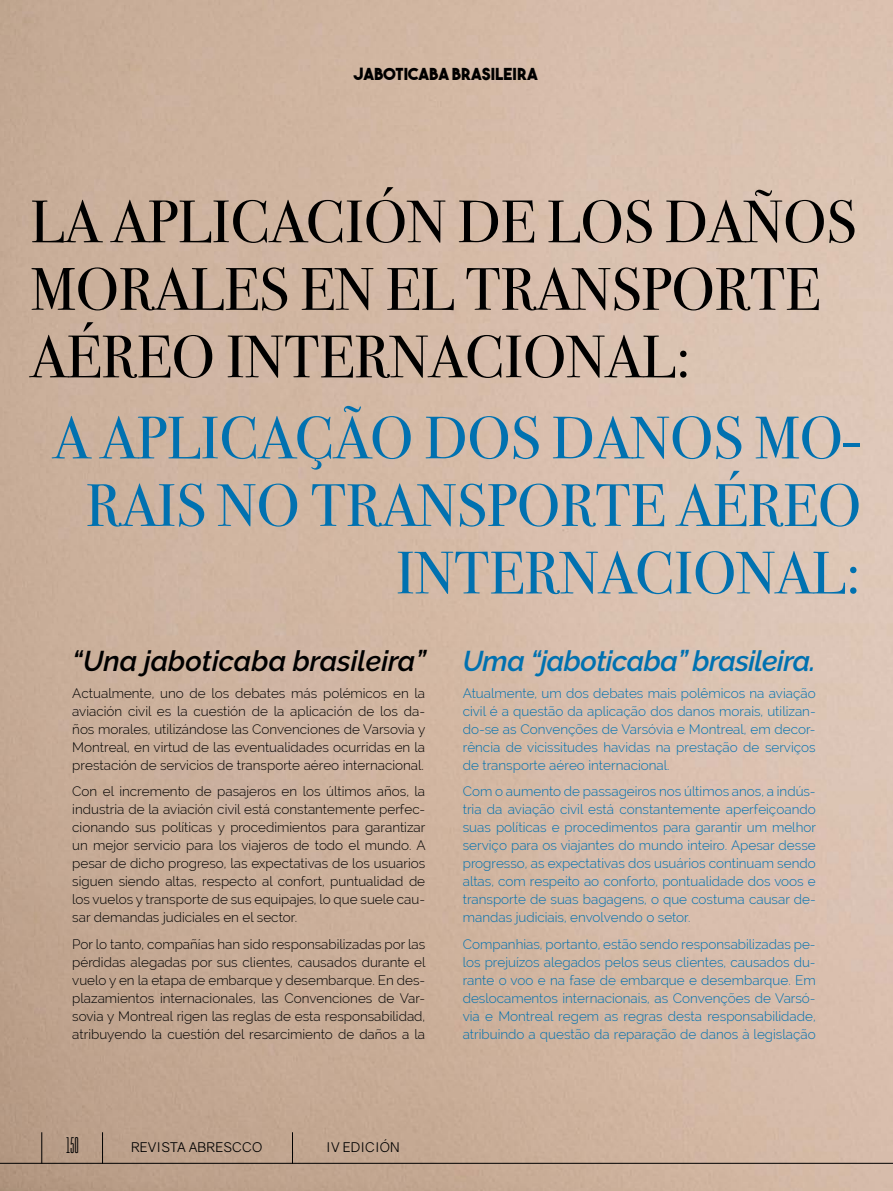
<style>
.page{position:relative;width:893px;height:1191px;background:#fff}
.page>*{position:absolute;margin:0;border:0;box-sizing:border-box;transform-origin:0 0}
.t1{font:60px/67.5px "Bodoni Svty Two OSITCTT";color:#000}
.t2{font:60px/67.5px "Bodoni Svty Two OSITCTT";color:#0071b0;text-align:right}
.t3{font:italic 600 28.5px "Raleway";letter-spacing:-.02em;color:#0071b0}
.t4{font:italic 600 28.5px "Raleway";color:#000}
.t5{font:16.5px "The Bold Font";color:#000}
.t6{font:100 16.5px "Gobold High";color:#000}
.t7{font:300 13.5px/18px "Raleway";color:#000;text-align:justify}
.t8{font:300 13.5px/18px "Raleway";color:#0071b0;text-align:justify}
.t9{font:13.5px "Gravity";letter-spacing:.01em;color:#000}
</style>
<div class="page">
<img style="left:0;top:0;width:893px;height:1191px">
<hr style="left:0;top:1163px;width:893px;height:1px;background:#000">
<hr style="left:41px;top:1132px;width:1px;height:31px;background:#000">
<hr style="left:102px;top:1132px;width:1px;height:31px;background:#000">
<hr style="left:292px;top:1132px;width:1px;height:31px;background:#000">
<p class="t5" style="left:354px;top:64px;width:186px">JABOTICABA BRASILEIRA</p>
<h1 class="t1" style="left:30px;top:188px;width:827px">LA APLICACIÓN DE LOS DAÑOS<br>MORALES EN EL TRANSPORTE<br>AÉREO INTERNACIONAL:</h1>
<h1 class="t2" style="left:53px;top:404px;width:809px">A APLICAÇÃO DOS DANOS MO-<br>RAIS NO TRANSPORTE AÉREO<br>INTERNACIONAL:</h1>
<h2 class="t4" style="left:72px;top:644px;width:355px">“Una jaboticaba brasileira”</h2>
<p class="t7" style="left:72px;top:684px;width:355px">Actualmente, uno de los debates más polémicos en la aviación civil es la cuestión de la aplicación de los da&shy;ños morales, utilizándose las Convenciones de Varsovia y Montreal, en virtud de las eventualidades ocurridas en la prestación de servicios de transporte aéreo internacional.</p>
<p class="t7" style="left:72px;top:782px;width:355px">Con el incremento de pasajeros en los últimos años, la industria de la aviación civil está constantemente perfec&shy;cionando sus políticas y procedimientos para garantizar un mejor servicio para los viajeros de todo el mundo. A pesar de dicho progreso, las expectativas de los usuarios siguen siendo altas, respecto al confort, puntualidad de los vuelos y transporte de sus equipajes, lo que suele cau&shy;sar demandas judiciales en el sector.</p>
<p class="t7" style="left:72px;top:935px;width:355px">Por lo tanto, compañías han sido responsabilizadas por las pérdidas alegadas por sus clientes, causados durante el vuelo y en la etapa de embarque y desembarque. En des&shy;plazamientos internacionales, las Convenciones de Var&shy;sovia y Montreal rigen las reglas de esta responsabilidad, atribuyendo la cuestión del resarcimiento de daños a la</p>
<h2 class="t3" style="left:463px;top:644px;width:354px">Uma “jaboticaba” brasileira.</h2>
<p class="t8" style="left:463px;top:684px;width:354px">Atualmente, um dos debates mais polêmicos na aviação civil é a questão da aplicação dos danos morais, utilizan&shy;do-se as Convenções de Varsóvia e Montreal, em decor&shy;rência de vicissitudes havidas na prestação de serviços de transporte aéreo internacional.</p>
<p class="t8" style="left:463px;top:782px;width:355px">Com o aumento de passageiros nos últimos anos, a indús&shy;tria da aviação civil está constantemente aperfeiçoando suas políticas e procedimentos para garantir um melhor serviço para os viajantes do mundo inteiro. Apesar desse progresso, as expectativas dos usuários continuam sendo altas, com respeito ao conforto, pontualidade dos voos e transporte de suas bagagens, o que costuma causar de&shy;mandas judiciais, envolvendo o setor.</p>
<p class="t8" style="left:463px;top:935px;width:354px">Companhias, portanto, estão sendo responsabilizadas pe&shy;los prejuízos alegados pelos seus clientes, causados du&shy;rante o voo e na fase de embarque e desembarque. Em deslocamentos internacionais, as Convenções de Varsó&shy;via e Montreal regem as regras desta responsabilidade, atribuindo a questão da reparação de danos à legislação</p>
<p class="t6" style="left:66px;top:1134px;width:15px">150</p>
<p class="t9" style="left:131px;top:1139px;width:133px">REVISTA ABRESCCO</p>
<p class="t9" style="left:326px;top:1139px;width:75px">IV EDICIÓN</p>
</div>
